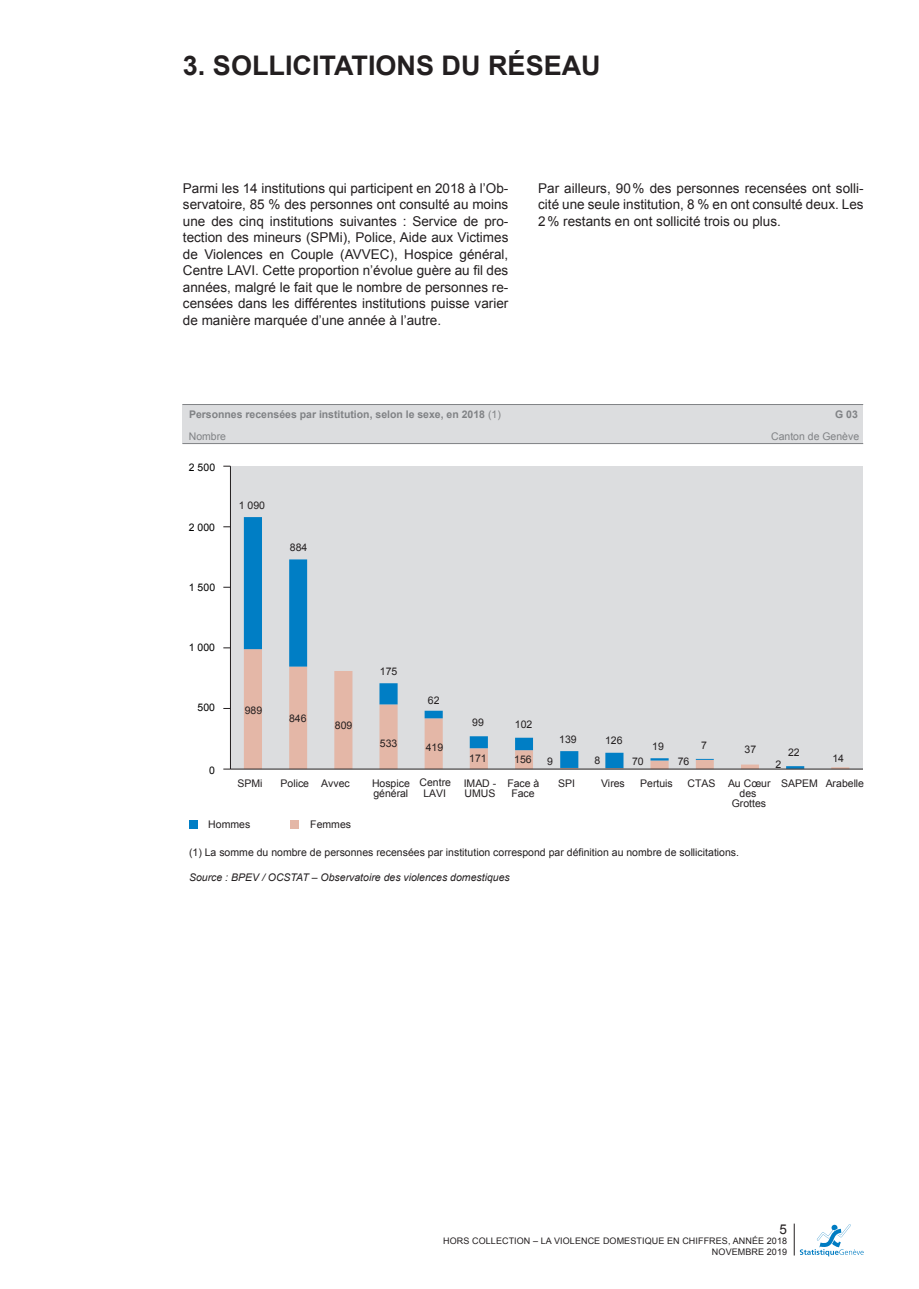
<style>
.page{position:relative;width:919px;height:1289px;background:#fff}
.page>*{position:absolute;margin:0;border:0;box-sizing:border-box;transform-origin:0 0}
.texte_-_titre_1{font:700 27px "Arial";color:#231f20}
.texte_-_texte_couran{font:13.5px/16.5px "Arial";color:#231f20;text-align:justify}
.t1{font:10.5px/10.4px "Arial";color:#231f20;text-align:center}
.t2{font:700 10.5px "Arial";color:#808285}
.t3{font:italic 10.5px "Arial";color:#231f20}
.t4{font:10.5px "Arial";color:#808285}
.t5{font:10.5px "Arial";letter-spacing:.005em;color:#000001}
.t6{font:9px/10.5px "Arial";letter-spacing:.01em;color:#231f20;text-align:right}
.s1{font-weight:400}
</style>
<div class="page">
<svg style="left:799px;top:1224px;width:64px;height:32px"></svg>
<hr style="left:793px;top:1223px;width:1px;height:32px;background:#231f20">
<div style="left:182px;top:404px;width:681px;height:39px;background:#dcdddf"></div>
<hr style="left:182px;top:404px;width:681px;height:1px;background:#808285">
<hr style="left:182px;top:443px;width:681px;height:1px;background:#808285">
<div style="left:290px;top:819px;width:9px;height:9px;background:#e4b7a7"></div>
<div style="left:189px;top:819px;width:8px;height:9px;background:#007ec5"></div>
<div style="left:230px;top:466px;width:632px;height:303px;background:#dcdddf"></div>
<svg style="left:244px;top:517px;width:560px;height:251px"></svg>
<hr style="left:230px;top:466px;width:1px;height:303px;background:#231f20">
<hr style="left:230px;top:768px;width:632px;height:1px;background:#231f20">
<p class="texte_-_titre_1" style="left:183px;top:47px;width:419px">3. SOLLICITATIONS DU RÉSEAU</p>
<p class="texte_-_texte_couran" style="left:183px;top:180px;width:327px">Parmi les 14 institutions qui participent en 2018 à l’Ob&shy;servatoire, 85 % des personnes ont consulté au moins une des cinq institutions suivantes : Service de pro&shy;tection des mineurs (SPMi), Police, Aide aux Victimes de Violences en Couple (AVVEC), Hospice général, Centre LAVI. Cette proportion n’évolue guère au fil des années, malgré le fait que le nombre de personnes re&shy;censées dans les différentes institutions puisse varier de manière marquée d’une année à l’autre.</p>
<p class="texte_-_texte_couran" style="left:538px;top:180px;width:327px">Par ailleurs, 90% des personnes recensées ont solli&shy;cité une seule institution, 8 % en ont consulté deux. Les 2% restants en ont sollicité trois ou plus.</p>
<p class="t2" style="left:189px;top:407px;width:313px">Personnes recensées par institution, selon le sexe, en 2018 <span class="s1">(1)</span></p>
<p class="t2" style="left:835px;top:407px;width:24px">G 03</p>
<p class="t4" style="left:189px;top:429px;width:39px">Nombre</p>
<p class="t4" style="left:771px;top:429px;width:89px">Canton de Genève</p>
<p class="t5" style="left:189px;top:460px;width:28px">2 500</p>
<p class="t5" style="left:189px;top:520px;width:28px">2 000</p>
<p class="t5" style="left:189px;top:580px;width:28px">1 500</p>
<p class="t5" style="left:189px;top:640px;width:28px">1 000</p>
<p class="t5" style="left:197px;top:700px;width:19px">500</p>
<p class="t5" style="left:209px;top:763px;width:7px">0</p>
<p class="t1" style="left:239px;top:500px;width:28px">1 090</p>
<p class="t1" style="left:290px;top:542px;width:19px">884</p>
<p class="t1" style="left:245px;top:705px;width:19px">989</p>
<p class="t1" style="left:289px;top:713px;width:19px">846</p>
<p class="t1" style="left:335px;top:719px;width:19px">809</p>
<p class="t1" style="left:380px;top:666px;width:19px">175</p>
<p class="t1" style="left:380px;top:737px;width:19px">533</p>
<p class="t1" style="left:428px;top:695px;width:13px">62</p>
<p class="t1" style="left:425px;top:742px;width:19px">419</p>
<p class="t1" style="left:472px;top:717px;width:13px">99</p>
<p class="t1" style="left:469px;top:753px;width:19px">171</p>
<p class="t1" style="left:515px;top:719px;width:19px">102</p>
<p class="t1" style="left:514px;top:754px;width:19px">156</p>
<p class="t1" style="left:559px;top:734px;width:19px">139</p>
<p class="t1" style="left:605px;top:734px;width:19px">126</p>
<p class="t1" style="left:547px;top:755px;width:7px">9</p>
<p class="t1" style="left:594px;top:755px;width:7px">8</p>
<p class="t1" style="left:652px;top:741px;width:13px">19</p>
<p class="t1" style="left:632px;top:756px;width:13px">70</p>
<p class="t1" style="left:677px;top:755px;width:13px">76</p>
<p class="t1" style="left:701px;top:740px;width:7px">7</p>
<p class="t1" style="left:744px;top:744px;width:13px">37</p>
<p class="t1" style="left:788px;top:747px;width:13px">22</p>
<p class="t1" style="left:775px;top:758px;width:7px">2</p>
<p class="t1" style="left:832px;top:753px;width:13px">14</p>
<p class="t1" style="left:237px;top:777px;width:26px">SPMi</p>
<p class="t1" style="left:280px;top:777px;width:30px">Police</p>
<p class="t1" style="left:419px;top:777px;width:33px">Centre<br>LAVI</p>
<p class="t1" style="left:372px;top:777px;width:39px;text-align:left">Hospice général</p>
<p class="t1" style="left:463px;top:777px;width:34px;text-align:left">IMAD -<br>UMUS</p>
<p class="t1" style="left:558px;top:777px;width:18px">SPI</p>
<p class="t1" style="left:601px;top:777px;width:25px">Vires</p>
<p class="t1" style="left:687px;top:777px;width:85px">CTAS Au Cœur</p>
<p class="t1" style="left:321px;top:777px;width:30px">Avvec</p>
<p class="t1" style="left:507px;top:777px;width:34px">Face à<br>Face</p>
<p class="t1" style="left:640px;top:777px;width:34px">Pertuis</p>
<p class="t1" style="left:739px;top:788px;width:18px">des</p>
<p class="t1" style="left:731px;top:798px;width:36px">Grottes</p>
<p class="t1" style="left:781px;top:777px;width:84px">SAPEM Arabelle</p>
<p class="t1" style="left:208px;top:819px;width:43px">Hommes</p>
<p class="t1" style="left:310px;top:819px;width:42px">Femmes</p>
<p class="t1" style="left:189px;top:847px;width:551px">(1) La somme du nombre de personnes recensées par institution correspond par définition au nombre de sollicitations.</p>
<p class="t3" style="left:189px;top:870px;width:322px">Source : BPEV / OCSTAT – Observatoire des violences domestiques</p>
<p class="texte_-_texte_couran" style="left:779px;top:1220px;width:9px">5</p>
<p class="t6" style="left:443px;top:1236px;width:345px">HORS COLLECTION – LA VIOLENCE DOMESTIQUE EN CHIFFRES, ANNÉE 2018<br>NOVEMBRE 2019</p>
</div>
